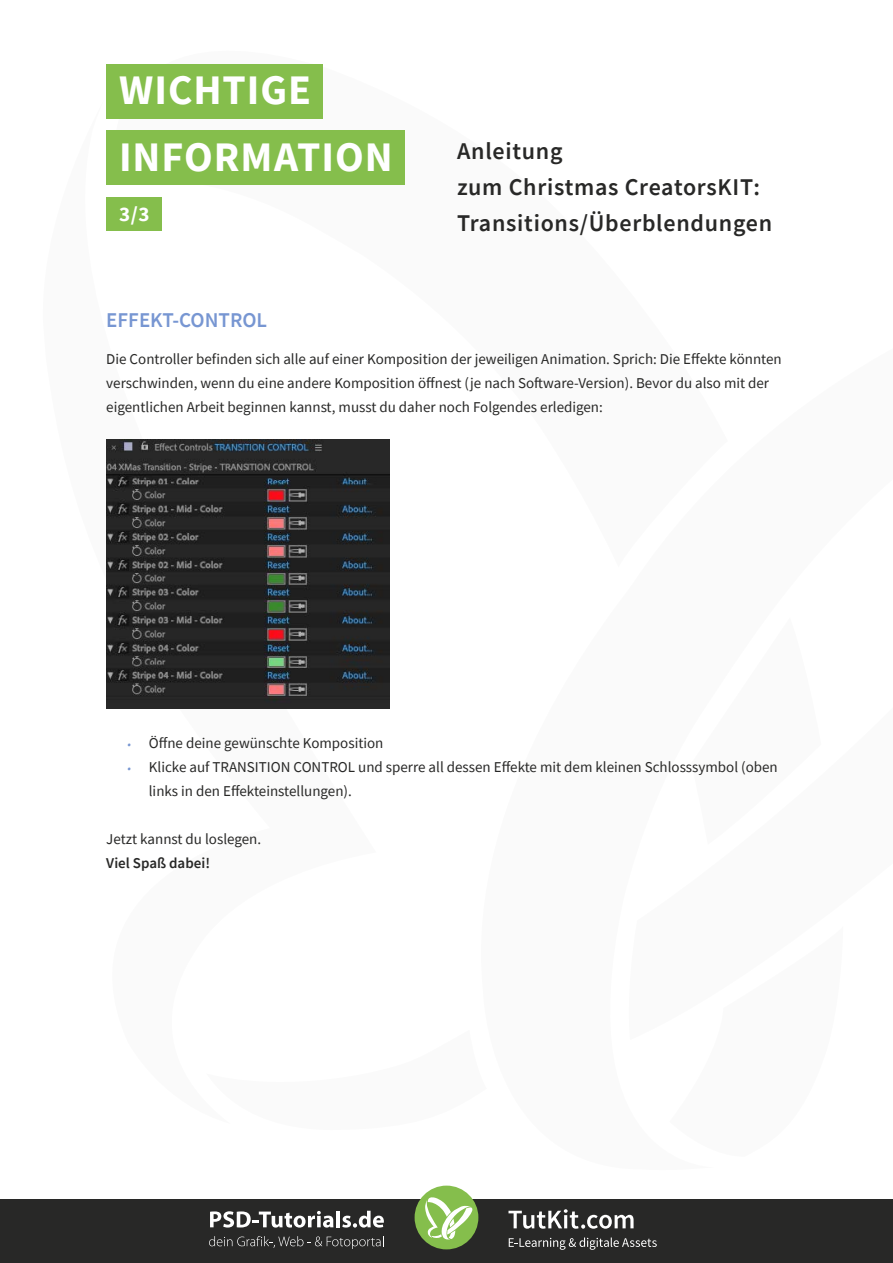
<style>
.page{position:relative;width:893px;height:1263px;background:#fff}
.page>*{position:absolute;margin:0;border:0;box-sizing:border-box;transform-origin:0 0}
.t1{font:700 42px/66.8px "Source Sans Pro";letter-spacing:.025em;color:#fff}
.t2{font:600 24px/36px "Source Sans Pro";letter-spacing:.03em;color:#282827}
.t3{font:600 21px "Source Sans Pro";color:#7796d2}
.t4{font:700 21px "Source Sans Pro";color:#fff}
.t5{font:15px/24px "Source Sans Pro";color:#282827}
.t6{font:600 15px "Source Sans Pro";color:#282827}
.s1{font-style:italic;font-size:12px;color:#7796d2}
</style>
<div class="page">
<div style="left:0;top:1199px;width:893px;height:64px;background:#282827"></div>
<div style="left:415px;top:1185px;width:63px;height:64px;background:#85be4c;border-radius:50%"></div>
<svg style="left:425px;top:1196px;width:48px;height:43px"></svg>
<svg style="left:509px;top:1237px;width:148px;height:13px"></svg>
<svg style="left:508px;top:1209px;width:126px;height:20px"></svg>
<svg style="left:210px;top:1211px;width:123px;height:16px"></svg>
<hr style="left:336px;top:1211px;width:4px;height:16px;background:#fff">
<svg style="left:342px;top:1211px;width:42px;height:16px"></svg>
<svg style="left:209px;top:1236px;width:175px;height:13px"></svg>
<div style="left:106px;top:197px;width:56px;height:34px;background:#85be4c"></div>
<div style="left:106px;top:64px;width:217px;height:55px;background:#85be4c"></div>
<div style="left:106px;top:131px;width:298px;height:54px;background:#85be4c"></div>
<img style="left:106px;top:439px;width:283px;height:269px">
<h1 class="t1" style="left:119px;top:56px;width:275px">WICHTIGE<br>INFORMATION</h1>
<h3 class="t4" style="left:119px;top:200px;width:32px">3/3</h3>
<h2 class="t2" style="left:457px;top:133px;width:317px">Anleitung<br>zum Christmas CreatorsKIT:<br>Transitions/Überblendungen</h2>
<h3 class="t3" style="left:106px;top:307px;width:162px">EFFEKT-CONTROL</h3>
<p class="t5" style="left:106px;top:347px;width:677px">Die Controller befinden sich alle auf einer Komposition der jeweiligen Animation. Sprich: Die Effekte könnten verschwinden, wenn du eine andere Komposition öffnest (je nach Software-Version). Bevor du also mit der eigentlichen Arbeit beginnen kannst, musst du daher noch Folgendes erledigen:</p>
<p class="t5" style="left:128px;top:731px;width:257px"><span class="s1">•</span> Öffne deine gewünschte Komposition</p>
<p class="t5" style="left:149px;top:755px;width:630px;text-indent:-21px"><span class="s1">•</span> Klicke auf TRANSITION CONTROL und sperre all dessen Effekte mit dem kleinen Schlosssymbol (oben links in den Effekteinstellungen).</p>
<p class="t5" style="left:106px;top:827px;width:156px">Jetzt kannst du loslegen.</p>
<p class="t6" style="left:106px;top:853px;width:105px">Viel Spaß dabei!</p>
</div>
